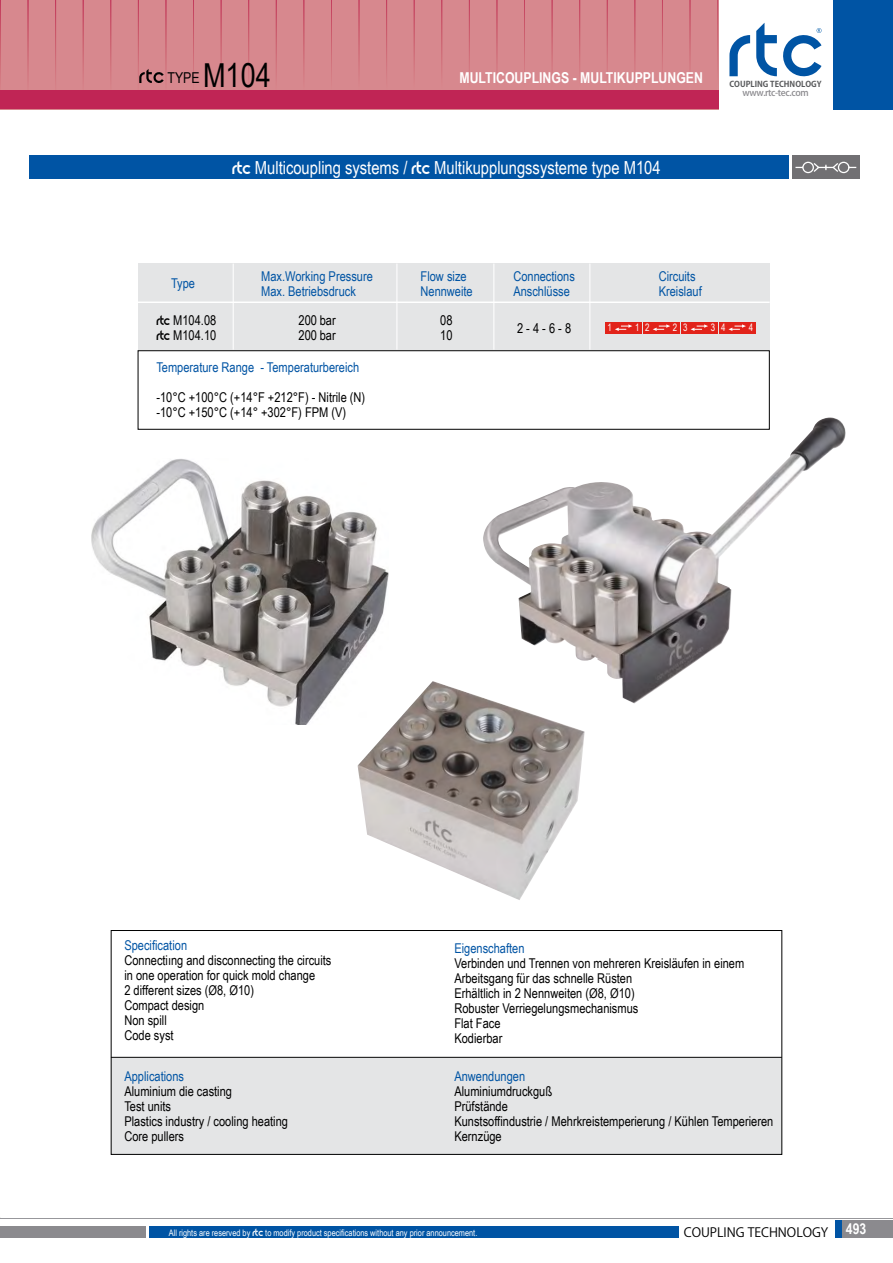
<style>
.page{position:relative;width:893px;height:1263px;background:#fff}
.page>*{position:absolute;margin:0;border:0;box-sizing:border-box;transform-origin:0 0}
.t1{font:18px "Arial Narrow";color:#fff}
.t2{font:700 15px "Arial Narrow";color:#fff}
.t3{font:15px "Arial Narrow";color:#000}
.t4{font:13.5px/15px "Arial Narrow";color:#000}
.t5{font:13.5px/15px "Arial Narrow";color:#0054a4}
.t6{font:12.75px "Koz Go Pr 6 N";color:#000}
.t7{font:10.2px "Arial Narrow";color:#fff;scale:.94 1}
.t8{font:500 9.15px "Koz Go Pr 6 N";letter-spacing:-.04em;color:#8b8a8e}
.t9{font:9px "Arial Narrow";color:#fff}
.t10{font:700 8.1px "Koz Go Pr 6 N";color:#58595b}
.s1{font-size:33px}
.s2{font-family:"Abode"}
.s3{font-family:"Abode";font-size:10.5px}
</style>
<div class="page">
<div style="left:690px;top:0;width:28px;height:91px;background:#d7888e"></div>
<div style="left:0;top:0;width:690px;height:91px;background:#d7888e"></div>
<div style="left:0;top:91px;width:718px;height:18px;background:#c02555"></div>
<div style="left:843px;top:1220px;width:50px;height:17px;background:#8b8a8e"></div>
<div style="left:0;top:1226px;width:146px;height:11px;background:#8b8a8e"></div>
<div style="left:149px;top:1226px;width:529px;height:11px;background:#0054a4"></div>
<div style="left:835px;top:1220px;width:7px;height:17px;background:#0054a4"></div>
<hr style="left:0;top:1218px;width:893px;height:1px;background:#97979b">
<div style="left:111px;top:1058px;width:671px;height:96px;background:#e4e5e6"></div>
<div style="left:30px;top:156px;width:759px;height:23px;background:#0054a4"></div>
<svg style="left:139px;top:69px;width:25px;height:15px"></svg>
<div style="left:138px;top:350px;width:631px;height:79px;border:1px solid #000"></div>
<div style="left:138px;top:264px;width:632px;height:86px;background:#e4e5e6"></div>
<hr style="left:138px;top:301px;width:632px;height:2px;background:#fff">
<hr style="left:233px;top:264px;width:1px;height:86px;background:#fff">
<hr style="left:396px;top:264px;width:1px;height:86px;background:#fff">
<hr style="left:493px;top:264px;width:1px;height:86px;background:#fff">
<hr style="left:589px;top:264px;width:1px;height:86px;background:#fff">
<div style="left:111px;top:930px;width:671px;height:224px;border:1px solid #000"></div>
<hr style="left:111px;top:1057px;width:671px;height:1px;background:#000">
<img style="left:483px;top:417px;width:363px;height:286px">
<img style="left:358px;top:681px;width:227px;height:219px">
<img style="left:92px;top:459px;width:296px;height:266px">
<div style="left:792px;top:156px;width:68px;height:23px;background:#717073"></div>
<svg style="left:795px;top:161px;width:62px;height:13px"></svg>
<div style="left:719px;top:322px;width:37px;height:11px;background:#e2231a"></div>
<svg style="left:728px;top:324px;width:18px;height:7px"></svg>
<div style="left:681px;top:322px;width:37px;height:11px;background:#e2231a"></div>
<svg style="left:691px;top:324px;width:17px;height:7px"></svg>
<div style="left:643px;top:322px;width:37px;height:11px;background:#e2231a"></div>
<svg style="left:653px;top:324px;width:17px;height:7px"></svg>
<div style="left:605px;top:322px;width:37px;height:11px;background:#e2231a"></div>
<svg style="left:615px;top:324px;width:17px;height:7px"></svg>
<div style="left:833px;top:0;width:60px;height:109px;background:#0054a4"></div>
<svg style="left:729px;top:35px;width:21px;height:41px"></svg>
<svg style="left:756px;top:23px;width:65px;height:54px"></svg>
<p class="t3" style="left:168px;top:69px;width:105px">TYPE <span class="s1">M104</span></p>
<p class="t2" style="left:459px;top:69px;width:245px">MULTICOUPLINGS - MULTIKUPPLUNGEN</p>
<h1 class="t1" style="left:232px;top:157px;width:430px"><span class="s2">rtc</span> Multicoupling systems / <span class="s2">rtc</span> Multikupplungssysteme type M104</h1>
<p class="t10" style="left:729px;top:79px;width:94px">COUPLING TECHNOLOGY</p>
<p class="t8" style="left:743px;top:88px;width:68px">www.rtc-tec.com</p>
<p class="t5" style="left:261px;top:269px;width:113px">Max.Working Pressure<br>Max. Betriebsdruck</p>
<p class="t5" style="left:421px;top:269px;width:54px">Flow size<br>Nennweite</p>
<p class="t5" style="left:513px;top:269px;width:63px">Connections<br>Anschlüsse</p>
<p class="t5" style="left:659px;top:269px;width:45px">Circuits<br>Kreislauf</p>
<p class="t5" style="left:171px;top:276px;width:26px">Type</p>
<p class="t4" style="left:156px;top:313px;width:62px"><span class="s2">rtc</span> M104.08 <span class="s2">rtc</span> M104.10</p>
<p class="t4" style="left:299px;top:313px;width:39px">200 bar<br>200 bar</p>
<p class="t4" style="left:440px;top:313px;width:14px">08<br>10</p>
<p class="t4" style="left:517px;top:320px;width:56px">2 - 4 - 6 - 8</p>
<p class="t7" style="left:607px;top:322px;width:6px">1</p>
<p class="t7" style="left:673px;top:322px;width:6px">2</p>
<p class="t7" style="left:635px;top:322px;width:6px">1</p>
<p class="t7" style="left:645px;top:322px;width:6px">2</p>
<p class="t7" style="left:711px;top:322px;width:6px">3</p>
<p class="t7" style="left:683px;top:322px;width:6px">3</p>
<p class="t7" style="left:749px;top:322px;width:6px">4</p>
<p class="t7" style="left:721px;top:322px;width:6px">4</p>
<p class="t5" style="left:156px;top:360px;width:204px">Temperature Range - Temperaturbereich</p>
<p class="t4" style="left:156px;top:390px;width:210px">-10°C +100°C (+14°F +212°F) - Nitrile (N) -10°C +150°C (+14° +302°F) FPM (V)</p>
<p class="t5" style="left:124px;top:937px;width:64px">Specification</p>
<p class="t4" style="left:124px;top:952px;width:209px">Connectiıng and disconnecting the circuits in one operation for quick mold change<br>2 different sizes (Ø8, Ø10)<br>Compact design<br>Non spill<br>Code syst</p>
<p class="t5" style="left:124px;top:1068px;width:61px">Applications</p>
<p class="t4" style="left:124px;top:1083px;width:165px">Aluminium die casting<br>Test units<br>Plastics industry / cooling heating<br>Core pullers</p>
<p class="t5" style="left:454px;top:940px;width:72px">Eigenschaften</p>
<p class="t4" style="left:454px;top:955px;width:291px">Verbinden und Trennen von mehreren Kreisläufen in einem<br>Arbeitsgang für das schnelle Rüsten<br>Erhältlich in 2 Nennweiten (Ø8, Ø10)<br>Robuster Verriegelungsmechanismus<br>Flat Face<br>Kodierbar</p>
<p class="t5" style="left:454px;top:1068px;width:72px">Anwendungen</p>
<p class="t4" style="left:454px;top:1083px;width:320px">Aluminiumdruckguß<br>Prüfstände<br>Kunstsoffindustrie / Mehrkreistemperierung / Kühlen Temperieren<br>Kernzüge</p>
<p class="t9" style="left:169px;top:1227px;width:310px">All rights are reserved by <span class="s3">rtc</span> to modify product specifications without any prior announcement.</p>
<p class="t6" style="left:684px;top:1225px;width:146px">COUPLING TECHNOLOGY</p>
<p class="t2" style="left:846px;top:1220px;width:22px">493</p>
</div>
